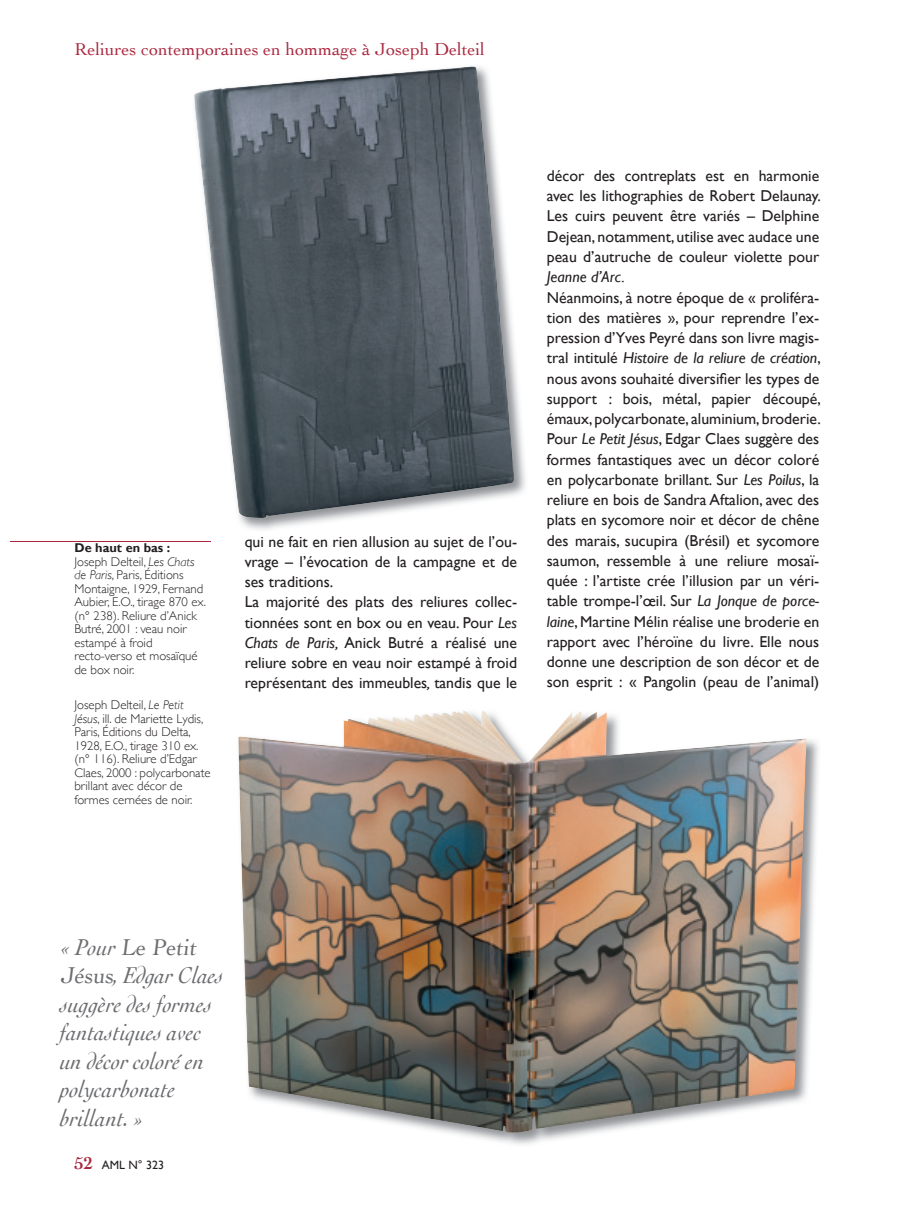
<style>
.page{position:relative;width:915px;height:1212px;background:#fff}
.page>*{position:absolute;margin:0;border:0;box-sizing:border-box;transform-origin:0 0}
.t1{font:italic 24px/28.5px "Cochin";color:#6c6d70;scale:.95 1}
.t2{font:18px "Cochin";color:#aa283f}
.t3{font:15.75px/20.2px "Gill Sans";color:#231f20;text-align:justify}
.t4{font:italic 15.75px "Gill Sans";color:#231f20}
.t5{font:300 12.75px/13.5px "Gill Sans";color:#231f20}
.t6{font:12px "Gill Sans";color:#231f20}
.s1{font-weight:700}
.s2{font-style:italic}
.s3{font-style:normal}
.s4{font-family:"Cochin";font-weight:700;font-size:18px;color:#aa283f}
</style>
<div class="page">
<hr style="left:11px;top:541px;width:199px;height:1px;background:#aa283f">
<img style="left:239px;top:351px;width:287px;height:179px">
<img style="left:194px;top:66px;width:320px;height:452px">
<img style="left:451px;top:739px;width:368px;height:406px">
<img style="left:238px;top:710px;width:568px;height:423px">
<p class="t2" style="left:74px;top:39px;width:411px">Reliures contemporaines en hommage à Joseph Delteil</p>
<p class="t5" style="left:74px;top:541px;width:133px"><span class="s1">De haut en bas :<br></span>Joseph Delteil, <span class="s2">Les Chats de Paris</span>, Paris, Éditions<br>Montaigne, 1929, Fernand<br>Aubier, E.O., tirage 870 ex. (n° 238). Reliure d’Anick<br>Butré, 2001 : veau noir estampé à froid recto-verso et mosaïqué de box noir.</p>
<p class="t5" style="left:74px;top:698px;width:138px">Joseph Delteil, <span class="s2">Le Petit<br>Jésus</span>, ill. de Mariette Lydis,<br>Paris, Éditions du Delta,<br>1928, E.O., tirage 310 ex. (n° 116). Reliure d’Edgar<br>Claes, 2000 : polycarbonate brillant avec décor de formes cernées de noir.</p>
<p class="t3" style="left:244px;top:531px;width:274px;text-align:left">qui ne fait en rien allusion au sujet de l’ou&shy;vrage – l’évocation de la campagne et de ses traditions.<br>La majorité des plats des reliures collec&shy;tionnées sont en box ou en veau. Pour <span class="s2">Les Chats de Paris,</span> Anick Butré a réalisé une reliure sobre en veau noir estampé à froid représentant des immeubles<span class="s2">,</span> tandis que le</p>
<p class="t3" style="left:546px;top:165px;width:275px">décor des contreplats est en harmonie avec les lithographies de Robert Delaunay.<br>Les cuirs peuvent être variés – Delphine Dejean, notamment, utilise avec audace une peau d’autruche de couleur violette pour</p>
<p class="t4" style="left:546px;top:268px;width:79px">Jeanne d’Arc.</p>
<p class="t3" style="left:546px;top:287px;width:275px">Néanmoins, à notre époque de « proliféra&shy;tion des matières », pour reprendre l’ex&shy;pression d’Yves Peyré dans son livre magis&shy;tral intitulé <span class="s2">Histoire de la reliure de création</span>, nous avons souhaité diversifier les types de support : bois, métal, papier découpé, émaux, polycarbonate, aluminium, broderie.<br>Pour <span class="s2">Le Petit Jésus</span>, Edgar Claes suggère des formes fantastiques avec un décor coloré en polycarbonate brillant. Sur <span class="s2">Les Poilus</span>, la reliure en bois de Sandra Aftalion, avec des plats en sycomore noir et décor de chêne des marais, sucupira (Brésil) et sycomore saumon, ressemble à une reliure mosaï&shy;quée : l’artiste crée l’illusion par un véri&shy;table trompe-l’œil. Sur <span class="s2">La Jonque de porce&shy;laine</span>, Martine Mélin réalise une broderie en rapport avec l’héroïne du livre. Elle nous donne une description de son décor et de son esprit : « Pangolin (peau de l’animal)</p>
<h1 class="t1" style="left:60px;top:933px;width:173px">« Pour <span class="s3">Le Petit<br>Jésus</span>, Edgar Claes suggère des formes fantastiques avec un décor coloré en polycarbonate brillant. »</h1>
<p class="t6" style="left:74px;top:1158px;width:91px"><span class="s4">52</span> AML N° 323</p>
</div>
